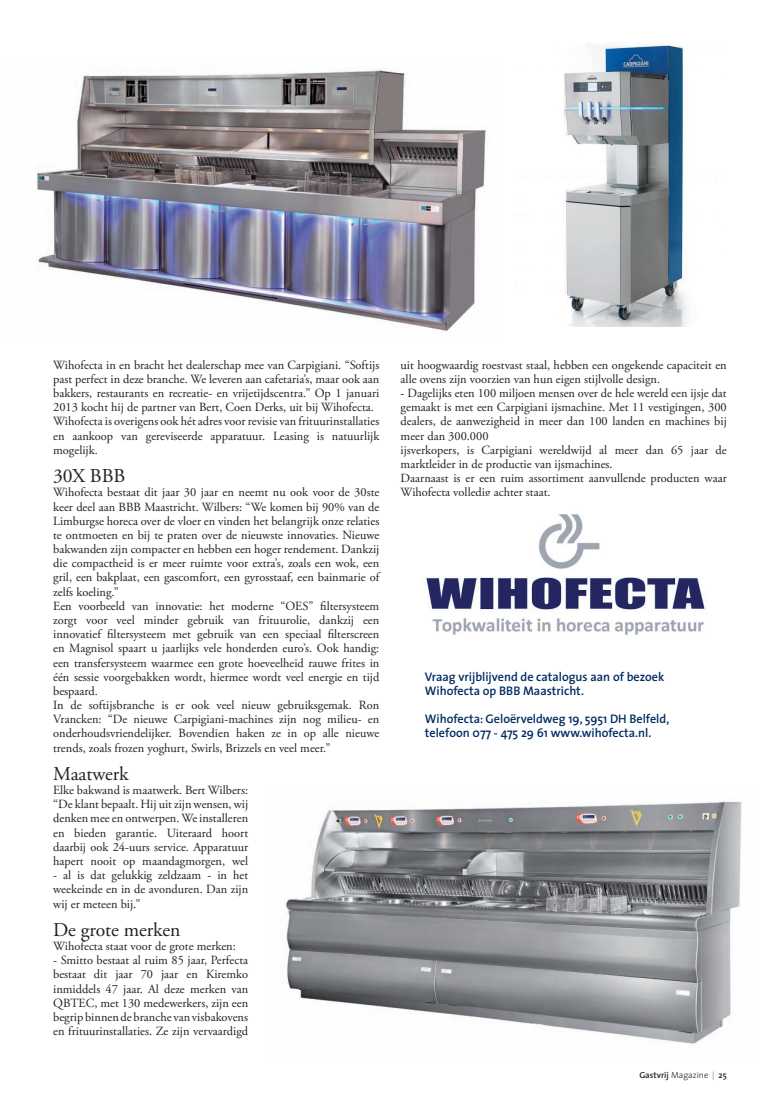
<style>
.page{position:relative;width:780px;height:1099px;background:#fff}
.page>*{position:absolute;margin:0;border:0;box-sizing:border-box;transform-origin:0 0}
.t1{font:19.62px "Adobe Garamond Pro";letter-spacing:-.005em;color:#231f20}
.t2{font:12.5px/14.1px "Adobe Garamond Pro";color:#231f20}
.t3{font:600 12.5px/14.1px "The Sans";color:#002c62}
.t4{font:600 8.75px "The Sans";color:#231f20}
.s1{font-weight:300}
.s2{color:#a8a9ad}
</style>
<div class="page">
<img style="left:564px;top:43px;width:124px;height:283px">
<img style="left:36px;top:68px;width:451px;height:263px">
<img style="left:424px;top:514px;width:281px;height:121px">
<img style="left:285px;top:801px;width:457px;height:243px">
<p class="t2" style="left:53px;top:358px;width:328px">Wihofecta in en bracht het dealerschap mee van Carpigiani. “Softijs past perfect in deze branche. We leveren aan cafetaria’s, maar ook aan bakkers, restaurants en recreatie- en vrijetijdscentra.” Op 1 januari 2013 kocht hij de partner van Bert, Coen Derks, uit bij Wihofecta.<br>Wihofecta is overigens ook hét adres voor revisie van frituurinstallaties en aankoop van gereviseerde apparatuur. Leasing is natuurlijk mogelijk.</p>
<h1 class="t1" style="left:53px;top:464px;width:74px">30X BBB</h1>
<p class="t2" style="left:53px;top:485px;width:328px">Wihofecta bestaat dit jaar 30 jaar en neemt nu ook voor de 30ste keer deel aan BBB Maastricht. Wilbers: “We komen bij 90% van de Limburgse horeca over de vloer en vinden het belangrijk onze relaties te ontmoeten en bij te praten over de nieuwste innovaties. Nieuwe bakwanden zijn compacter en hebben een hoger rendement. Dankzij die compactheid is er meer ruimte voor extra’s, zoals een wok, een gril, een bakplaat, een gascomfort, een gyrosstaaf, een bainmarie of zelfs koeling.”<br>Een voorbeeld van innovatie: het moderne “OES” filtersysteem zorgt voor veel minder gebruik van frituurolie, dankzij een innovatief filtersysteem met gebruik van een speciaal filterscreen en Magnisol spaart u jaarlijks vele honderden euro’s. Ook handig: een transfersysteem waarmee een grote hoeveelheid rauwe frites in één sessie voorgebakken wordt, hiermee wordt veel energie en tijd bespaard.<br>In de softijsbranche is er ook veel nieuw gebruiksgemak. Ron Vrancken: “De nieuwe Carpigiani-machines zijn nog milieu- en onderhoudsvriendelijker. Bovendien haken ze in op alle nieuwe trends, zoals frozen yoghurt, Swirls, Brizzels en veel meer.”</p>
<h1 class="t1" style="left:53px;top:762px;width:77px">Maatwerk</h1>
<p class="t2" style="left:53px;top:783px;width:196px;text-align:justify">Elke bakwand is maatwerk. Bert Wilbers: “De klant bepaalt. Hij uit zijn wensen, wij denken mee en ontwerpen. We installeren en bieden garantie. Uiteraard hoort daarbij ook 24-uurs service. Apparatuur hapert nooit op maandagmorgen, wel</p>
<p class="t2" style="left:53px;top:868px;width:196px;text-align:justify">- al is dat gelukkig zeldzaam - in het weekeinde en in de avonduren. Dan zijn wij er meteen bij.”</p>
<h1 class="t1" style="left:53px;top:917px;width:129px">De grote merken</h1>
<p class="t2" style="left:53px;top:939px;width:184px">Wihofecta staat voor de grote merken:</p>
<p class="t2" style="left:53px;top:953px;width:196px;text-align:justify">- Smitto bestaat al ruim 85 jaar, Perfecta bestaat dit jaar 70 jaar en Kiremko inmiddels 47 jaar. Al deze merken van QBTEC, met 130 medewerkers, zijn een begrip binnen de branche van visbakovens en frituurinstallaties. Ze zijn vervaardigd</p>
<p class="t2" style="left:400px;top:358px;width:327px">uit hoogwaardig roestvast staal, hebben een ongekende capaciteit en alle ovens zijn voorzien van hun eigen stijlvolle design.</p>
<p class="t2" style="left:400px;top:386px;width:328px">- Dagelijks eten 100 miljoen mensen over de hele wereld een ijsje dat gemaakt is met een Carpigiani ijsmachine. Met 11 vestigingen, 300 dealers, de aanwezigheid in meer dan 100 landen en machines bij meer dan 300.000<br>ijsverkopers, is Carpigiani wereldwijd al meer dan 65 jaar de marktleider in de productie van ijsmachines.<br>Daarnaast is er een ruim assortiment aanvullende producten waar Wihofecta volledig achter staat.</p>
<p class="t3" style="left:425px;top:669px;width:241px">Vraag vrijblijvend de catalogus aan of bezoek<br>Wihofecta op BBB Maastricht.</p>
<p class="t3" style="left:425px;top:711px;width:246px">Wihofecta: Geloërveldweg 19, 5951 DH Belfeld, telefoon 077 - 475 29 61 www.wihofecta.nl.</p>
<p class="t4" style="left:639px;top:1067px;width:89px">Gastvrij <span class="s1">Magazine</span> <span class="s2">|</span> 25</p>
</div>
